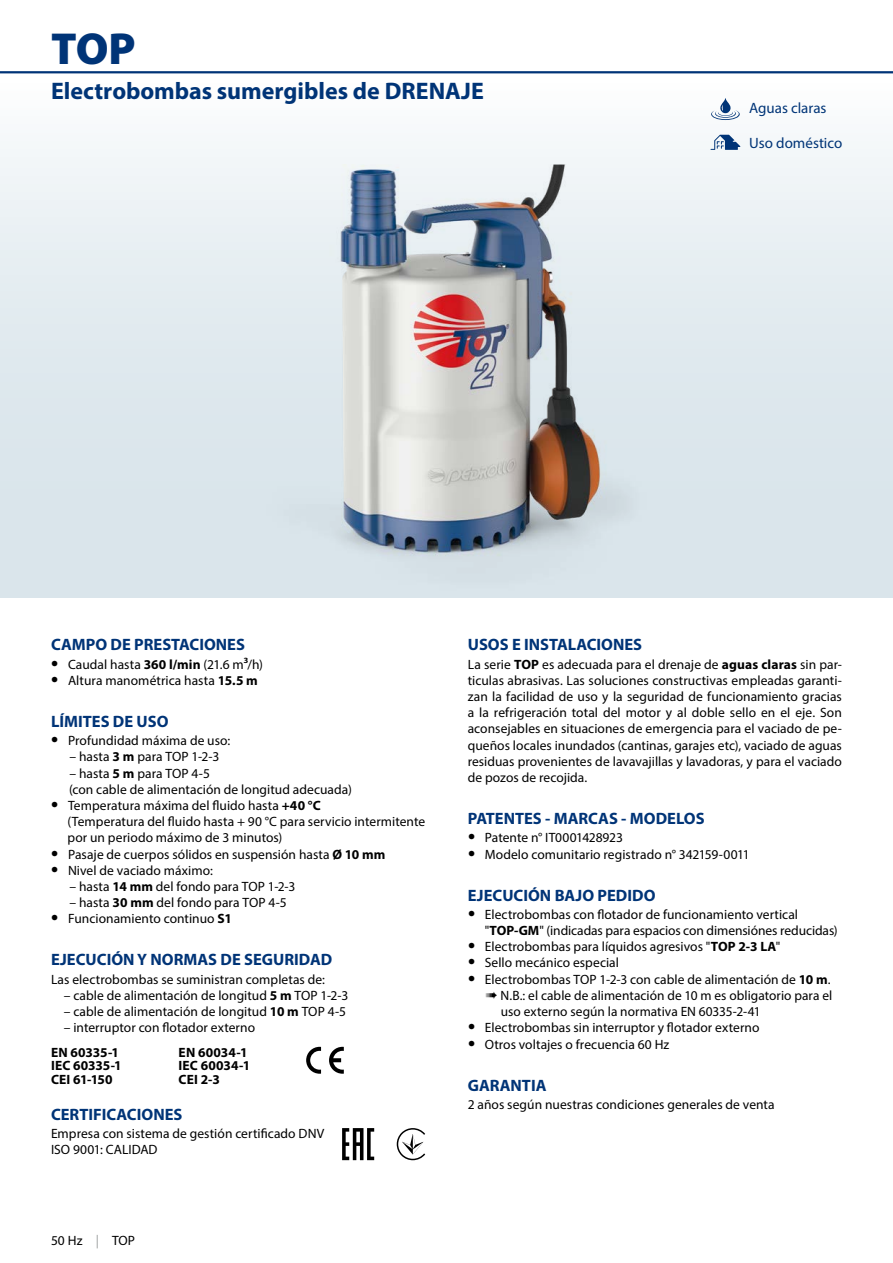
<style>
.page{position:relative;width:893px;height:1263px;background:#fff}
.page>*{position:absolute;margin:0;border:0;box-sizing:border-box;transform-origin:0 0}
.t1{font:900 45px "Myriad Pro";color:#003477}
.t2{font:700 24px "Myriad Pro";color:#003477}
.t3{font:700 16.5px "Myriad Pro";color:#003477}
.t4{font:15px "Myriad Pro";color:#003477}
.t5{font:13.5px/16.2px "Myriad Pro";letter-spacing:.005em;color:#000}
.t6{font:700 13.5px/13.5px "Myriad Pro";letter-spacing:.005em;color:#000}
.s1{font-weight:700;font-size:21px}
.s2{font-weight:700}
.s3{font-weight:600}
.s4{color:#9c9e9f}
</style>
<div class="page">
<div style="left:0;top:72px;width:893px;height:525px;background:linear-gradient(to bottom,#f7fafb,#d2e0e7)"></div>
<hr style="left:0;top:71px;width:893px;height:2px;background:#003477">
<img style="left:227px;top:165px;width:429px;height:430px">
<img style="left:341px;top:165px;width:259px;height:387px">
<svg style="left:329px;top:1047px;width:15px;height:27px"></svg>
<svg style="left:306px;top:1047px;width:15px;height:27px"></svg>
<svg style="left:342px;top:1128px;width:32px;height:32px"></svg>
<svg style="left:397px;top:1128px;width:28px;height:32px"></svg>
<svg style="left:711px;top:98px;width:29px;height:22px"></svg>
<svg style="left:710px;top:135px;width:30px;height:15px"></svg>
<h1 class="t1" style="left:51px;top:18px;width:86px">TOP</h1>
<h2 class="t2" style="left:51px;top:75px;width:434px">Electrobombas sumergibles de DRENAJE</h2>
<p class="t4" style="left:749px;top:99px;width:79px">Aguas claras</p>
<p class="t4" style="left:749px;top:134px;width:94px">Uso doméstico</p>
<p class="t3" style="left:51px;top:634px;width:195px">CAMPO DE PRESTACIONES</p>
<p class="t5" style="left:51px;top:656px;width:213px"><span class="s1">•</span> Caudal hasta <span class="s2">360 l/min</span> (21.6 m<span class="s3">3</span>/h)</p>
<p class="t5" style="left:51px;top:672px;width:208px"><span class="s1">•</span> Altura manométrica hasta <span class="s2">15.5 m</span></p>
<p class="t3" style="left:51px;top:710px;width:119px">LÍMITES DE USO</p>
<p class="t5" style="left:51px;top:732px;width:181px"><span class="s1">•</span> Profundidad máxima de uso:</p>
<p class="t5" style="left:70px;top:748px;width:151px">– hasta <span class="s2">3 m</span> para TOP 1-2-3</p>
<p class="t5" style="left:69px;top:765px;width:284px">– hasta <span class="s2">5 m</span> para TOP 4-5<br>(con cable de alimentación de longitud adecuada)</p>
<p class="t5" style="left:68px;top:797px;width:359px;text-indent:-16px"><span class="s1">•</span> Temperatura máxima del fluido hasta <span class="s2">+40 °C<br></span>(Temperatura del fluido hasta + 90 °C para servicio intermitente por un periodo máximo de 3 minutos)</p>
<p class="t5" style="left:51px;top:846px;width:336px"><span class="s1">•</span> Pasaje de cuerpos sólidos en suspensión hasta <span class="s2">Ø 10 mm</span></p>
<p class="t5" style="left:51px;top:862px;width:163px"><span class="s1">•</span> Nivel de vaciado máximo:</p>
<p class="t5" style="left:70px;top:878px;width:228px">– hasta <span class="s2">14 mm</span> del fondo para TOP 1-2-3</p>
<p class="t5" style="left:70px;top:894px;width:219px">– hasta <span class="s2">30 mm</span> del fondo para TOP 4-5</p>
<p class="t5" style="left:51px;top:910px;width:182px"><span class="s1">•</span> Funcionamiento continuo <span class="s2">S1</span></p>
<p class="t3" style="left:51px;top:949px;width:283px">EJECUCIÓN Y NORMAS DE SEGURIDAD</p>
<p class="t5" style="left:51px;top:971px;width:275px">Las electrobombas se suministran completas de:</p>
<p class="t5" style="left:64px;top:987px;width:286px">– cable de alimentación de longitud <span class="s2">5 m</span> TOP 1-2-3</p>
<p class="t5" style="left:64px;top:1003px;width:284px">– cable de alimentación de longitud <span class="s2">10 m</span> TOP 4-5</p>
<p class="t5" style="left:64px;top:1019px;width:193px">– interruptor con flotador externo</p>
<p class="t6" style="left:51px;top:1045px;width:72px">EN 60335-1<br>IEC 60335-1<br>CEI 61-150</p>
<p class="t6" style="left:179px;top:1045px;width:73px">EN 60034-1<br>IEC 60034-1<br>CEI 2-3</p>
<p class="t3" style="left:51px;top:1103px;width:133px">CERTIFICACIONES</p>
<p class="t5" style="left:51px;top:1125px;width:275px">Empresa con sistema de gestión certificado DNV<br>ISO 9001: CALIDAD</p>
<p class="t5" style="left:51px;top:1232px;width:85px">50 Hz <span class="s4">|</span> TOP</p>
<p class="t5" style="left:51px;top:1232px;width:22px">310</p>
<p class="t3" style="left:468px;top:634px;width:176px">USOS E INSTALACIONES</p>
<p class="t5" style="left:468px;top:656px;width:376px;text-align:justify">La serie <span class="s2">TOP</span> es adecuada para el drenaje de <span class="s2">aguas claras</span> sin par&shy;ticulas abrasivas. Las soluciones constructivas empleadas garanti&shy;zan la facilidad de uso y la seguridad de funcionamiento gracias a la refrigeración total del motor y al doble sello en el eje. Son aconsejables en situaciones de emergencia para el vaciado de pe&shy;queños locales inundados (cantinas, garajes etc), vaciado de aguas residuas provenientes de lavavajillas y lavadoras, y para el vaciado de pozos de recojida.</p>
<p class="t3" style="left:468px;top:808px;width:238px">PATENTES - MARCAS - MODELOS</p>
<p class="t5" style="left:468px;top:829px;width:157px"><span class="s1">•</span> Patente n° IT0001428923</p>
<p class="t5" style="left:468px;top:846px;width:283px"><span class="s1">•</span> Modelo comunitario registrado n° 342159-0011</p>
<p class="t3" style="left:468px;top:884px;width:189px">EJECUCIÓN BAJO PEDIDO</p>
<p class="t5" style="left:485px;top:906px;width:354px;text-indent:-17px"><span class="s1">•</span> Electrobombas con flotador de funcionamiento vertical "<span class="s2">TOP-GM</span>" (indicadas para espacios con dimensiónes reducidas)</p>
<p class="t5" style="left:468px;top:938px;width:314px"><span class="s1">•</span> Electrobombas para líquidos agresivos "<span class="s2">TOP 2-3 LA</span>"</p>
<p class="t5" style="left:468px;top:955px;width:152px"><span class="s1">•</span> Sello mecánico especial</p>
<p class="t5" style="left:468px;top:971px;width:364px"><span class="s1">•</span> Electrobombas TOP 1-2-3 con cable de alimentación de <span class="s2">10 m</span>.</p>
<p class="t5" style="left:486px;top:987px;width:348px">➠ N.B.: el cable de alimentación de 10 m es obligatorio para el</p>
<p class="t5" style="left:501px;top:1003px;width:261px">uso externo según la normativa EN 60335-2-41</p>
<p class="t5" style="left:468px;top:1019px;width:293px"><span class="s1">•</span> Electrobombas sin interruptor y flotador externo</p>
<p class="t5" style="left:468px;top:1036px;width:203px"><span class="s1">•</span> Otros voltajes o frecuencia 60 Hz</p>
<p class="t3" style="left:468px;top:1074px;width:80px">GARANTIA</p>
<p class="t5" style="left:468px;top:1096px;width:308px">2 años según nuestras condiciones generales de venta</p>
</div>
